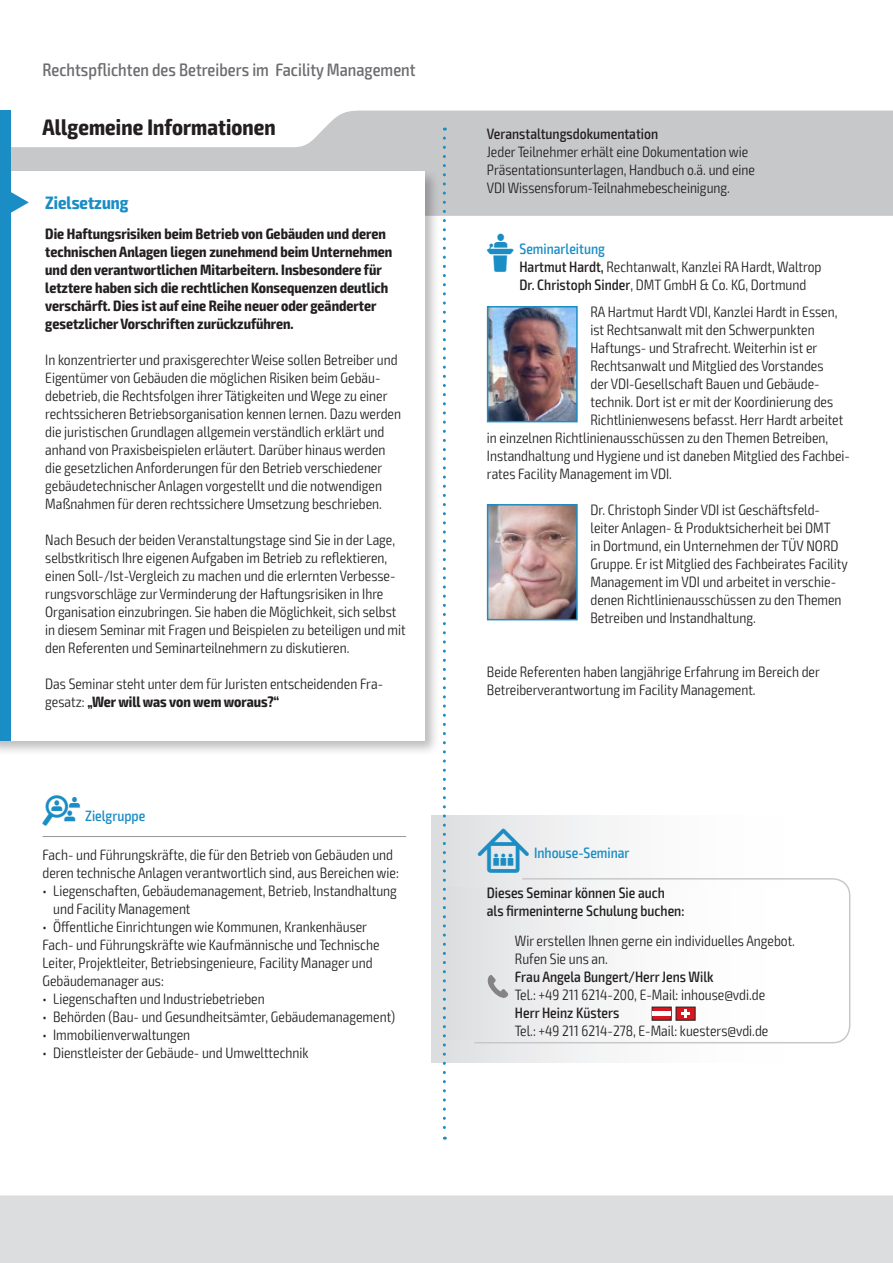
<style>
.page{position:relative;width:893px;height:1263px;background:#fff}
.page>*{position:absolute;margin:0;border:0;box-sizing:border-box;transform-origin:0 0}
.t1{font:700 condensed 22.5px "Exo 2";letter-spacing:.005em;color:#231f20}
.t2{font:500 condensed 18px "Exo 2";color:#6c6d70}
.t3{font:700 condensed 18px "Exo 2";color:#1a8dc4}
.t4{font:300 condensed 15px/18px "Exo 2";color:#231f20}
.t5{font:700 condensed 15px/18px "Exo 2";color:#231f20}
.t6{font:500 condensed 15px/18px "Exo 2";color:#231f20}
.t7{font:500 condensed 15px "Exo 2";color:#1a8dc4}
.s1{font-weight:700}
.s2{font-family:"VDI Iconset S4 A Regular";font-weight:400;font-stretch:normal}
.s3{font-family:"VDI Iconset S4 A Regular";font-weight:400;font-stretch:normal;color:#1a8dc4}
.s4{font-weight:500;color:#1a8dc4}
.s5{font-weight:500}
.s6{font-family:"VDI Iconset S4 A Regular";font-weight:400;font-stretch:normal;font-size:15.45px}
</style>
<div class="page">
<div style="left:0;top:1195px;width:893px;height:68px;background:#dcdddf"></div>
<svg style="left:11px;top:111px;width:881px;height:105px;fill:#c7c8ca"></svg>
<hr style="left:892px;top:111px;width:1px;height:105px;background:#1a8dc4">
<div style="left:0;top:111px;width:11px;height:63px;background:#1a8dc4"></div>
<hr style="left:43px;top:836px;width:363px;height:1px;background:#939598">
<div style="left:0;top:168px;width:440px;height:588px;background:#231f20;opacity:.3"></div>
<div style="left:0;top:171px;width:424px;height:570px;background:#fff"></div>
<div style="left:0;top:171px;width:11px;height:570px;background:#1a8dc4"></div>
<svg style="left:11px;top:192px;width:18px;height:21px"></svg>
<img style="left:490px;top:309px;width:85px;height:110px">
<div style="left:487px;top:306px;width:91px;height:116px;border:2px solid #1a8dc4"></div>
<img style="left:490px;top:507px;width:85px;height:110px">
<div style="left:487px;top:504px;width:91px;height:116px;border:2px solid #1a8dc4"></div>
<div style="left:432px;top:815px;width:418px;height:247px;background:linear-gradient(to right,#e3e4e5,#fff)"></div>
<svg style="left:473px;top:877px;width:378px;height:167px"></svg>
<div style="left:444px;top:887px;width:383px;height:152px;background:linear-gradient(to right,#e2e3e5,#fff)"></div>
<svg style="left:652px;top:1007px;width:43px;height:13px"></svg>
<div style="left:652px;top:1011px;width:19px;height:5px;background:#fff"></div>
<svg style="left:488px;top:975px;width:20px;height:23px"></svg>
<svg style="left:443px;top:138px;width:3px;height:1002px"></svg>
<p class="t2" style="left:43px;top:59px;width:375px">Rechtspflichten des Betreibers im Facility Management</p>
<h1 class="t1" style="left:43px;top:113px;width:235px">Allgemeine Informationen</h1>
<p class="t6" style="left:487px;top:125px;width:173px">Veranstaltungsdokumentation</p>
<p class="t4" style="left:487px;top:143px;width:270px">Jeder Teilnehmer erhält eine Dokumentation wie<br>Präsentationsunterlagen, Handbuch o.ä. und eine<br>VDI Wissensforum-Teilnahmebescheinigung.</p>
<p class="t3" style="left:45px;top:192px;width:85px">Zielsetzung</p>
<p class="t5" style="left:45px;top:225px;width:348px">Die Haftungsrisiken beim Betrieb von Gebäuden und deren technischen Anlagen liegen zunehmend beim Unternehmen und den verantwortlichen Mitarbeitern. Insbesondere für letztere haben sich die rechtlichen Konsequenzen deutlich verschärft. Dies ist auf eine Reihe neuer oder geänderter gesetzlicher Vorschriften zurückzuführen.</p>
<p class="t4" style="left:45px;top:351px;width:357px">In konzentrierter und praxisgerechter Weise sollen Betreiber und Eigentümer von Gebäuden die möglichen Risiken beim Gebäu&shy;debetrieb, die Rechtsfolgen ihrer Tätigkeiten und Wege zu einer rechtssicheren Betriebsorganisation kennen lernen. Dazu werden die juristischen Grundlagen allgemein verständlich erklärt und anhand von Praxisbeispielen erläutert. Darüber hinaus werden die gesetzlichen Anforderungen für den Betrieb verschiedener gebäudetechnischer Anlagen vorgestellt und die notwendigen Maßnahmen für deren rechtssichere Umsetzung beschrieben.</p>
<p class="t4" style="left:45px;top:531px;width:362px">Nach Besuch der beiden Veranstaltungstage sind Sie in der Lage, selbstkritisch Ihre eigenen Aufgaben im Betrieb zu reflektieren, einen Soll-/Ist-Vergleich zu machen und die erlernten Verbesse&shy;rungsvorschläge zur Verminderung der Haftungsrisiken in Ihre Organisation einzubringen. Sie haben die Möglichkeit, sich selbst in diesem Seminar mit Fragen und Beispielen zu beteiligen und mit den Referenten und Seminarteilnehmern zu diskutieren.</p>
<p class="t4" style="left:45px;top:675px;width:339px">Das Seminar steht unter dem für Juristen entscheidenden Fra&shy;gesatz: <span class="s1">„Wer will was von wem woraus?“</span></p>
<p class="t7" style="left:43px;top:807px;width:104px"><span class="s2">Z</span> Zielgruppe</p>
<p class="t4" style="left:43px;top:846px;width:358px">Fach- und Führungskräfte, die für den Betrieb von Gebäuden und deren technische Anlagen verantwortlich sind, aus Bereichen wie:</p>
<p class="t4" style="left:53px;top:882px;width:345px;text-indent:-11px">• Liegenschaften, Gebäudemanagement, Betrieb, Instandhaltung und Facility Management</p>
<p class="t4" style="left:43px;top:918px;width:339px">• Öffentliche Einrichtungen wie Kommunen, Krankenhäuser Fach- und Führungskräfte wie Kaufmännische und Technische Leiter, Projektleiter, Betriebsingenieure, Facility Manager und Gebäudemanager aus:</p>
<p class="t4" style="left:43px;top:990px;width:224px">• Liegenschaften und Industriebetrieben</p>
<p class="t4" style="left:43px;top:1008px;width:354px">• Behörden (Bau- und Gesundheitsämter, Gebäudemanagement)</p>
<p class="t4" style="left:43px;top:1026px;width:149px">• Immobilienverwaltungen</p>
<p class="t4" style="left:43px;top:1044px;width:268px">• Dienstleister der Gebäude- und Umwelttechnik</p>
<p class="t4" style="left:519px;top:240px;width:304px;text-indent:-33px"><span class="s3">L</span> <span class="s4">Seminarleitung<br></span><span class="s5">Hartmut Hardt,</span> Rechtanwalt, Kanzlei RA Hardt, Waltrop<br><span class="s5">Dr. Christoph Sinder</span>, DMT GmbH &amp; Co. KG, Dortmund</p>
<p class="t4" style="left:590px;top:303px;width:249px">RA Hartmut Hardt VDI, Kanzlei Hardt in Essen,</p>
<p class="t4" style="left:590px;top:321px;width:226px">ist Rechtsanwalt mit den Schwerpunkten</p>
<p class="t4" style="left:590px;top:339px;width:228px">Haftungs- und Strafrecht. Weiterhin ist er</p>
<p class="t4" style="left:590px;top:357px;width:235px">Rechtsanwalt und Mitglied des Vorstandes</p>
<p class="t4" style="left:590px;top:375px;width:231px">der VDI-Gesellschaft Bauen und Gebäude-</p>
<p class="t4" style="left:590px;top:393px;width:244px">technik. Dort ist er mit der Koordinierung des</p>
<p class="t4" style="left:590px;top:411px;width:254px">Richtlinienwesens befasst. Herr Hardt arbeitet</p>
<p class="t4" style="left:487px;top:429px;width:343px">in einzelnen Richtlinienausschüssen zu den Themen Betreiben,</p>
<p class="t4" style="left:487px;top:447px;width:365px">Instandhaltung und Hygiene und ist daneben Mitglied des Fachbei-</p>
<p class="t4" style="left:487px;top:465px;width:187px">rates Facility Management im VDI.</p>
<p class="t4" style="left:590px;top:501px;width:259px">Dr. Christoph Sinder VDI ist Geschäftsfeld&shy;leiter Anlagen- &amp; Produktsicherheit bei DMT<br>in Dortmund, ein Unternehmen der TÜV NORD Gruppe. Er ist Mitglied des Fachbeirates Facility Management im VDI und arbeitet in verschie&shy;denen Richtlinienausschüssen zu den Themen Betreiben und Instandhaltung.</p>
<p class="t4" style="left:487px;top:663px;width:334px">Beide Referenten haben langjährige Erfahrung im Bereich der<br>Betreiberverantwortung im Facility Management.</p>
<p class="t7" style="left:478px;top:844px;width:153px"><span class="s6">I</span> Inhouse-Seminar</p>
<p class="t6" style="left:487px;top:883px;width:199px">Dieses Seminar können Sie auch als firmeninterne Schulung buchen:</p>
<p class="t4" style="left:515px;top:932px;width:282px">Wir erstellen Ihnen gerne ein individuelles Angebot.<br>Rufen Sie uns an.</p>
<p class="t6" style="left:515px;top:968px;width:200px">Frau Angela Bungert/Herr Jens Wilk</p>
<p class="t4" style="left:515px;top:986px;width:252px">Tel.: +49 211 6214-200, E-Mail: inhouse@vdi.de</p>
<p class="t6" style="left:515px;top:1004px;width:106px">Herr Heinz Küsters</p>
<p class="t4" style="left:515px;top:1022px;width:255px">Tel.: +49 211 6214-278, E-Mail: kuesters@vdi.de</p>
</div>
